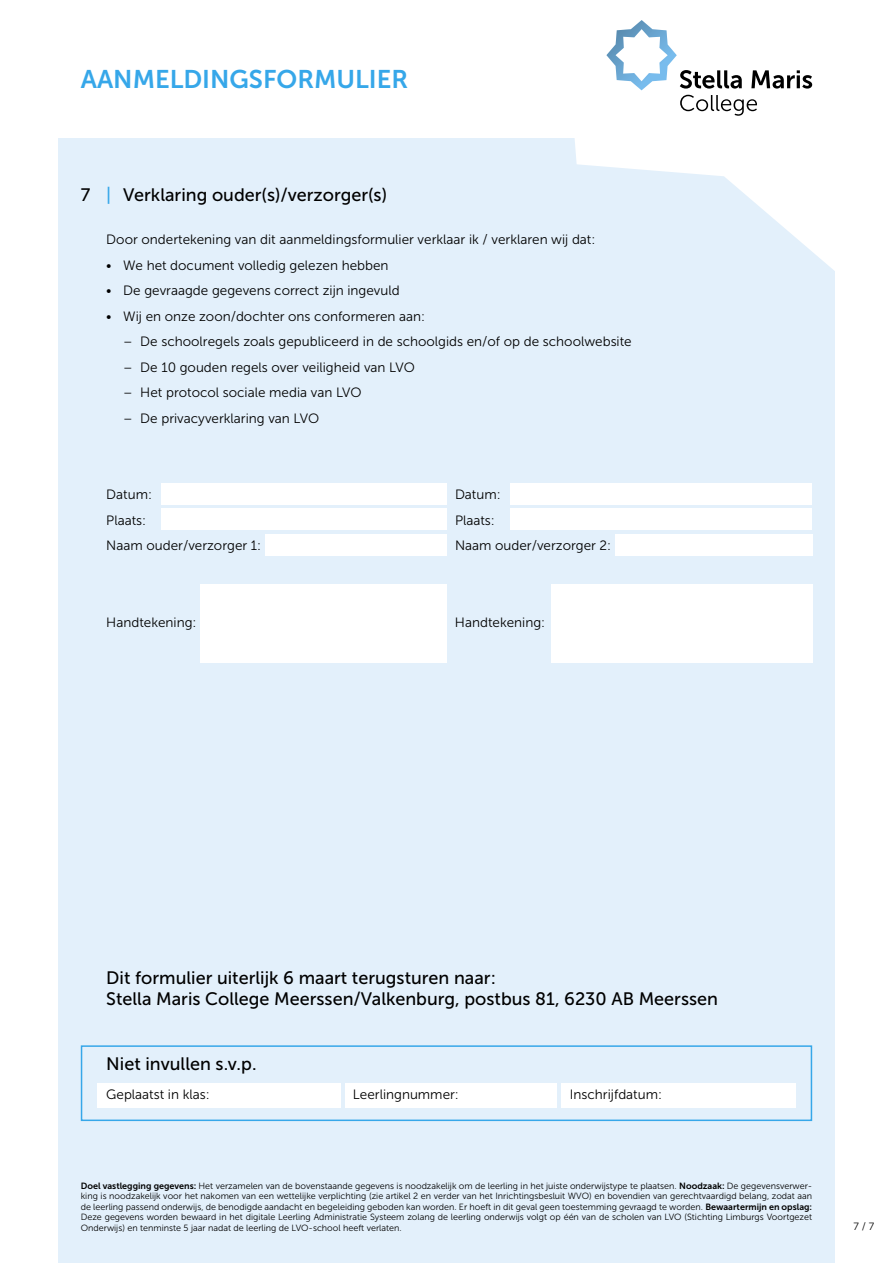
<style>
.page{position:relative;width:893px;height:1263px;background:#fff}
.page>*{position:absolute;margin:0;border:0;box-sizing:border-box;transform-origin:0 0}
.t1{font:25.5px "Museo Sans 700";color:#36a7e9}
.t2{font:18px/21.6px "Museo Sans 500";color:#000}
.t3{font:13.5px "Museo Sans 300";color:#000}
.t4{font:10.5px "Museo Sans 300";color:#000}
.t5{font:9px/10.5px "Museo Sans 300";color:#000;text-align:justify}
.s1{color:#36a7e9}
.s2{font-family:"Museo Sans 700"}
</style>
<div class="page">
<div style="left:58px;top:138px;width:777px;height:1125px;background:#e3f0fb"></div>
<svg style="left:575px;top:84px;width:260px;height:187px;fill:#fff"></svg>
<div style="left:345px;top:1083px;width:212px;height:24px;background:#fff"></div>
<div style="left:97px;top:1083px;width:244px;height:24px;background:#fff"></div>
<div style="left:561px;top:1083px;width:235px;height:24px;background:#fff"></div>
<div style="left:81px;top:1045px;width:731px;height:76px;border:2px solid #36a7e9"></div>
<div style="left:161px;top:484px;width:285px;height:21px;background:#fff"></div>
<div style="left:511px;top:484px;width:301px;height:21px;background:#fff"></div>
<div style="left:161px;top:509px;width:285px;height:21px;background:#fff"></div>
<div style="left:511px;top:509px;width:301px;height:21px;background:#fff"></div>
<div style="left:265px;top:534px;width:181px;height:21px;background:#fff"></div>
<div style="left:615px;top:534px;width:197px;height:21px;background:#fff"></div>
<div style="left:551px;top:584px;width:261px;height:78px;background:#fff"></div>
<div style="left:200px;top:584px;width:246px;height:78px;background:#fff"></div>
<svg style="left:606px;top:20px;width:206px;height:96px"></svg>
<h1 class="t1" style="left:81px;top:65px;width:329px">AANMELDINGSFORMULIER</h1>
<h2 class="t2" style="left:81px;top:184px;width:308px">7 <span class="s1">|</span> Verklaring ouder(s)/verzorger(s)</h2>
<h3 class="t3" style="left:106px;top:232px;width:491px">Door ondertekening van dit aanmeldingsformulier verklaar ik / verklaren wij dat:</h3>
<h3 class="t3" style="left:106px;top:258px;width:284px">• We het document volledig gelezen hebben</h3>
<h3 class="t3" style="left:106px;top:283px;width:295px">• De gevraagde gegevens correct zijn ingevuld</h3>
<h3 class="t3" style="left:106px;top:309px;width:320px">• Wij en onze zoon/dochter ons conformeren aan:</h3>
<h3 class="t3" style="left:123px;top:334px;width:510px">– De schoolregels zoals gepubliceerd in de schoolgids en/of op de schoolwebsite</h3>
<h3 class="t3" style="left:123px;top:360px;width:293px">– De 10 gouden regels over veiligheid van LVO</h3>
<h3 class="t3" style="left:123px;top:385px;width:240px">– Het protocol sociale media van LVO</h3>
<h3 class="t3" style="left:123px;top:411px;width:197px">– De privacyverklaring van LVO</h3>
<h3 class="t3" style="left:106px;top:487px;width:47px">Datum:</h3>
<h3 class="t3" style="left:455px;top:487px;width:47px">Datum:</h3>
<h3 class="t3" style="left:106px;top:513px;width:41px">Plaats:</h3>
<h3 class="t3" style="left:455px;top:513px;width:41px">Plaats:</h3>
<h3 class="t3" style="left:106px;top:538px;width:156px">Naam ouder/verzorger 1:</h3>
<h3 class="t3" style="left:455px;top:538px;width:158px">Naam ouder/verzorger 2:</h3>
<h3 class="t3" style="left:106px;top:615px;width:92px">Handtekening:</h3>
<h3 class="t3" style="left:455px;top:615px;width:92px">Handtekening:</h3>
<h2 class="t2" style="left:106px;top:967px;width:613px">Dit formulier uiterlijk 6 maart terugsturen naar:<br>Stella Maris College Meerssen/Valkenburg, postbus 81, 6230 AB Meerssen</h2>
<h2 class="t2" style="left:106px;top:1053px;width:152px">Niet invullen s.v.p.</h2>
<h3 class="t3" style="left:106px;top:1087px;width:105px">Geplaatst in klas:</h3>
<h3 class="t3" style="left:353px;top:1087px;width:107px">Leerlingnummer:</h3>
<h3 class="t3" style="left:570px;top:1087px;width:94px">Inschrijfdatum:</h3>
<p class="t5" style="left:81px;top:1181px;width:733px"><span class="s2">Doel vastlegging gegevens:</span> Het verzamelen van de bovenstaande gegevens is noodzakelijk om de leerling in het juiste onderwijstype te plaatsen. <span class="s2">Noodzaak:</span> De gegevensverwer&shy;king is noodzakelijk voor het nakomen van een wettelijke verplichting (zie artikel 2 en verder van het Inrichtingsbesluit WVO) en bovendien van gerechtvaardigd belang, zodat aan de leerling passend onderwijs, de benodigde aandacht en begeleiding geboden kan worden. Er hoeft in dit geval geen toestemming gevraagd te worden. <span class="s2">Bewaartermijn en opslag:<br></span>Deze gegevens worden bewaard in het digitale Leerling Administratie Systeem zolang de leerling onderwijs volgt op één van de scholen van LVO (Stichting Limburgs Voortgezet Onderwijs) en tenminste 5 jaar nadat de leerling de LVO-school heeft verlaten.</p>
<p class="t4" style="left:854px;top:1221px;width:22px">7 / 7</p>
</div>
